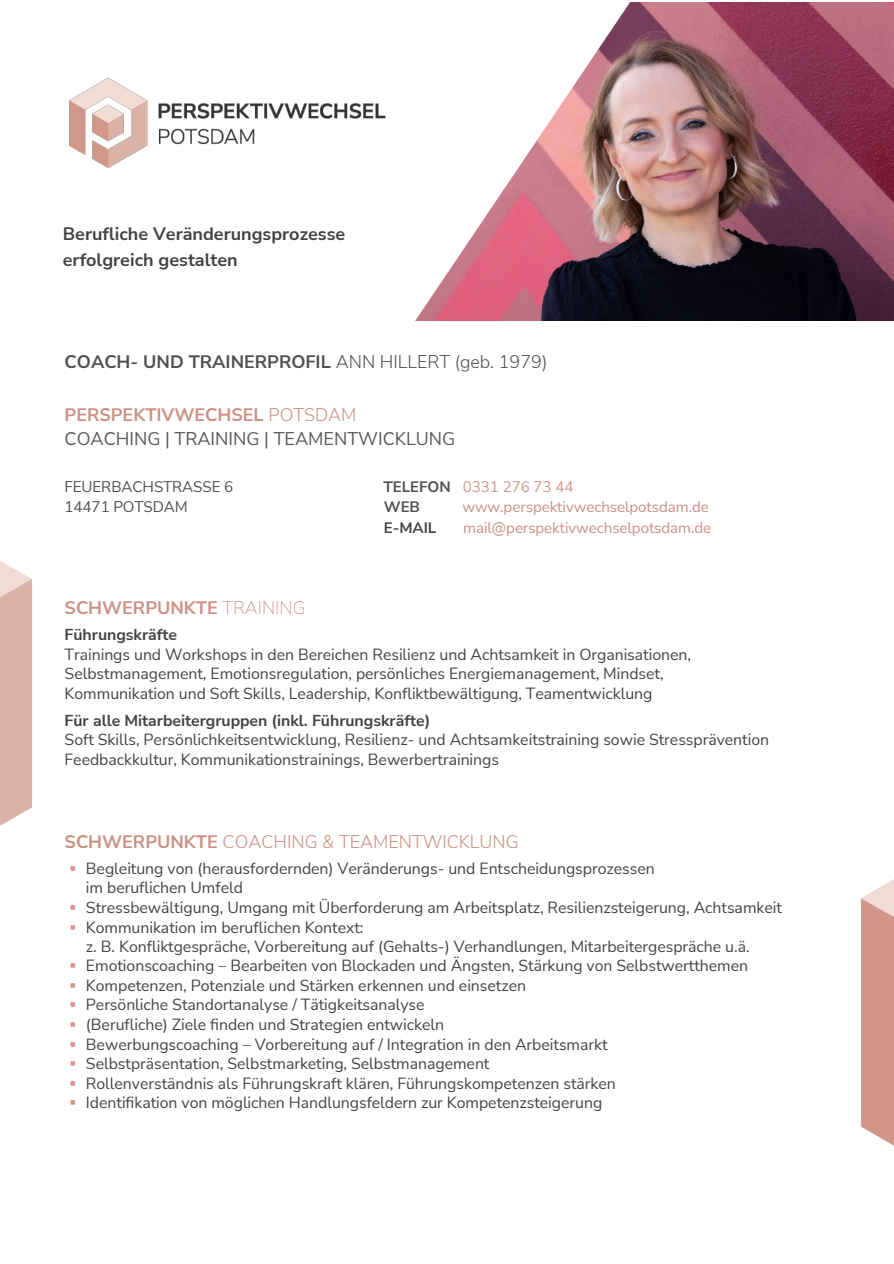
<style>
.page{position:relative;width:894px;height:1264px;background:#fff}
.page>*{position:absolute;margin:0;border:0;box-sizing:border-box;transform-origin:0 0}
.t1{font:18px/24.5px "Nunito Sans";color:#595959}
.t2{font:700 18px/25.2px "Nunito Sans";color:#434343}
.t3{font:700 18px "Nunito Sans";color:#505050}
.t4{font:300 18px "Nunito Sans";color:#cb9083}
.t5{font:700 18px "Nunito Sans";color:#cb9083}
.t6{font:15.9px/19.5px "Nunito Sans";letter-spacing:-.005em;color:#434343}
.t7{font:700 15.9px "Nunito Sans";letter-spacing:-.005em;color:#434343}
.t8{font:15.15px "Nunito Sans";letter-spacing:-.005em;color:#cb9083}
.t9{font:15.15px "Nunito Sans";letter-spacing:-.005em;color:#505050}
.t10{font:15.15px "Nunito Sans";letter-spacing:-.005em;color:#d39688}
.t11{font:700 15.15px "Nunito Sans";color:#434343}
.t12{font:700 15.15px "Nunito Sans";color:#505050}
.s1{font-weight:300}
.s2{font-weight:700;color:#cb9083}
.s3{font-weight:300;color:#cb9083}
.s4{font-weight:700;color:#505050}
.s5{font-weight:200}
.s6{font-weight:700}
.s7{color:#d39688}
</style>
<div class="page">
<img style="left:415px;top:3px;width:478px;height:318px">
<img style="left:0;top:561px;width:32px;height:265px">
<img style="left:861px;top:880px;width:32px;height:265px">
<div style="left:38px;top:60px;width:439px;height:153px;background:#fff"></div>
<img style="left:69px;top:78px;width:317px;height:90px">
<p class="t2" style="left:63px;top:222px;width:284px">Berufliche Veränderungsprozesse erfolgreich gestalten</p>
<p class="t3" style="left:65px;top:349px;width:484px">COACH- UND TRAINERPROFIL <span class="s1">ANN HILLERT (geb. 1979)</span></p>
<p class="t1" style="left:65px;top:402px;width:392px"><span class="s2">PERSPEKTIVWECHSEL</span> <span class="s3">POTSDAM<br></span>COACHING | TRAINING | TEAMENTWICKLUNG</p>
<p class="t9" style="left:65px;top:476px;width:170px">FEUERBACHSTRASSE 6</p>
<p class="t10" style="left:383px;top:476px;width:191px"><span class="s4">TELEFON</span> 0331 276 73 44</p>
<p class="t9" style="left:65px;top:496px;width:125px">14471 POTSDAM</p>
<p class="t12" style="left:384px;top:496px;width:38px">WEB</p>
<p class="t8" style="left:462px;top:496px;width:248px">www.perspektivwechselpotsdam.de</p>
<p class="t11" style="left:384px;top:517px;width:54px">E-MAIL</p>
<p class="t8" style="left:463px;top:517px;width:249px">mail@perspektivwechselpotsdam.de</p>
<p class="t5" style="left:65px;top:595px;width:242px">SCHWERPUNKTE <span class="s5">TRAINING</span></p>
<p class="t7" style="left:65px;top:624px;width:114px">Führungskräfte</p>
<p class="t6" style="left:65px;top:644px;width:627px">Trainings und Workshops in den Bereichen Resilienz und Achtsamkeit in Organisationen,<br>Selbstmanagement, Emotionsregulation, persönliches Energiemanagement, Mindset,<br>Kommunikation und Soft Skills, Leadership, Konfliktbewältigung, Teamentwicklung</p>
<p class="t7" style="left:65px;top:709px;width:367px">Für alle Mitarbeitergruppen (inkl. Führungskräfte)</p>
<p class="t6" style="left:65px;top:730px;width:705px">Soft Skills, Persönlichkeitsentwicklung, Resilienz- und Achtsamkeitstraining sowie Stressprävention<br>Feedbackkultur, Kommunikationstrainings, Bewerbertrainings</p>
<p class="t4" style="left:65px;top:829px;width:455px"><span class="s6">SCHWERPUNKTE</span> COACHING &amp; TEAMENTWICKLUNG</p>
<p class="t6" style="left:86px;top:858px;width:570px;text-indent:-16px"><span class="s7">▪</span> Begleitung von (herausfordernden) Veränderungs- und Entscheidungsprozessen im beruflichen Umfeld</p>
<p class="t6" style="left:70px;top:897px;width:713px"><span class="s7">▪</span> Stressbewältigung, Umgang mit Überforderung am Arbeitsplatz, Resilienzsteigerung, Achtsamkeit</p>
<p class="t6" style="left:86px;top:917px;width:665px;text-indent:-16px"><span class="s7">▪</span> Kommunikation im beruflichen Kontext:<br>z. B. Konfliktgespräche, Vorbereitung auf (Gehalts-) Verhandlungen, Mitarbeitergespräche u.ä.</p>
<p class="t6" style="left:70px;top:956px;width:679px"><span class="s7">▪</span> Emotionscoaching – Bearbeiten von Blockaden und Ängsten, Stärkung von Selbstwertthemen</p>
<p class="t6" style="left:70px;top:975px;width:458px"><span class="s7">▪</span> Kompetenzen, Potenziale und Stärken erkennen und einsetzen</p>
<p class="t6" style="left:70px;top:995px;width:356px"><span class="s7">▪</span> Persönliche Standortanalyse / Tätigkeitsanalyse</p>
<p class="t6" style="left:70px;top:1014px;width:376px"><span class="s7">▪</span> (Berufliche) Ziele finden und Strategien entwickeln</p>
<p class="t6" style="left:70px;top:1034px;width:539px"><span class="s7">▪</span> Bewerbungscoaching – Vorbereitung auf / Integration in den Arbeitsmarkt</p>
<p class="t6" style="left:70px;top:1053px;width:421px"><span class="s7">▪</span> Selbstpräsentation, Selbstmarketing, Selbstmanagement</p>
<p class="t6" style="left:70px;top:1073px;width:547px"><span class="s7">▪</span> Rollenverständnis als Führungskraft klären, Führungskompetenzen stärken</p>
<p class="t6" style="left:70px;top:1092px;width:534px"><span class="s7">▪</span> Identifikation von möglichen Handlungsfeldern zur Kompetenzsteigerung</p>
</div>
